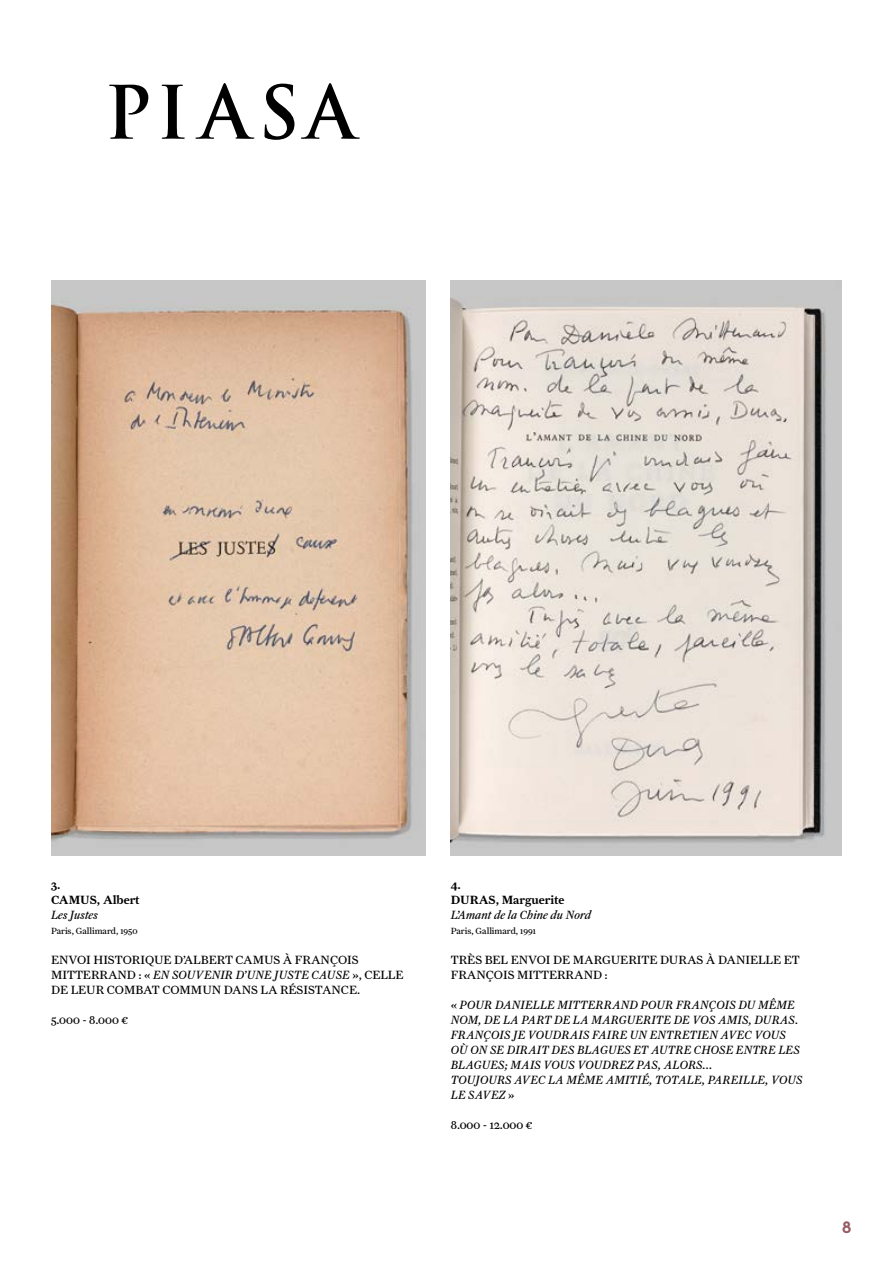
<style>
.page{position:relative;width:893px;height:1263px;background:#fff}
.page>*{position:absolute;margin:0;border:0;box-sizing:border-box;transform-origin:0 0}
.t1{font:700 16.5px "Brown Pro";color:#975c63}
.auteur_RG{font:12px/15px "Farnham Text Regular Ital LF";color:#000}
.auteur_RG-2{font:12px/15px "Farnham Text";color:#000}
.auteur_RG-3{font:12px "Farnham Text Semi";color:#000}
.auteur_RG-4{font:9px "Farnham Text";color:#000}
.s1{font-family:"Farnham Text Regular Ital LF"}
.s2{font-family:"Farnham Text"}
</style>
<div class="page">
<svg style="left:109px;top:85px;width:39px;height:54px"></svg>
<svg style="left:162px;top:85px;width:23px;height:54px"></svg>
<svg style="left:195px;top:83px;width:59px;height:56px"></svg>
<svg style="left:265px;top:84px;width:29px;height:56px"></svg>
<svg style="left:301px;top:83px;width:59px;height:56px"></svg>
<img style="left:51px;top:281px;width:374px;height:574px">
<img style="left:451px;top:281px;width:391px;height:574px">
<p class="auteur_RG-3" style="left:51px;top:877px;width:11px">3.</p>
<p class="auteur_RG-3" style="left:51px;top:892px;width:90px">CAMUS, Albert</p>
<p class="auteur_RG" style="left:51px;top:907px;width:48px">Les Justes</p>
<p class="auteur_RG-4" style="left:51px;top:925px;width:88px">Paris, Gallimard, 1950</p>
<p class="auteur_RG-2" style="left:51px;top:952px;width:354px">ENVOI HISTORIQUE D’ALBERT CAMUS À FRANÇOIS<br>MITTERRAND : « <span class="s1">EN SOUVENIR D’UNE JUSTE CAUSE</span> », CELLE<br>DE LEUR COMBAT COMMUN DANS LA RÉSISTANCE.</p>
<p class="auteur_RG-2" style="left:51px;top:1012px;width:78px">5.000 - 8.000 €</p>
<p class="auteur_RG-3" style="left:451px;top:877px;width:12px">4.</p>
<p class="auteur_RG-3" style="left:451px;top:892px;width:115px">DURAS, Marguerite</p>
<p class="auteur_RG" style="left:451px;top:907px;width:142px">L’Amant de la Chine du Nord</p>
<p class="auteur_RG-4" style="left:451px;top:925px;width:87px">Paris, Gallimard, 1991</p>
<p class="auteur_RG-2" style="left:451px;top:952px;width:350px">TRÈS BEL ENVOI DE MARGUERITE DURAS À DANIELLE ET<br>FRANÇOIS MITTERRAND :</p>
<p class="auteur_RG" style="left:451px;top:997px;width:351px"><span class="s2">«</span> POUR DANIELLE MITTERRAND POUR FRANÇOIS DU MÊME NOM, DE LA PART DE LA MARGUERITE DE VOS AMIS, DURAS.<br>FRANÇOIS JE VOUDRAIS FAIRE UN ENTRETIEN AVEC VOUS OÙ ON SE DIRAIT DES BLAGUES ET AUTRE CHOSE ENTRE LES BLAGUES; MAIS VOUS VOUDREZ PAS, ALORS...</p>
<p class="auteur_RG" style="left:451px;top:1072px;width:353px">TOUJOURS AVEC LA MÊME AMITIÉ, TOTALE, PAREILLE, VOUS<br>LE SAVEZ <span class="s2">»</span></p>
<p class="auteur_RG-2" style="left:451px;top:1117px;width:83px">8.000 - 12.000 €</p>
<h1 class="t1" style="left:842px;top:1214px;width:11px">8</h1>
</div>
